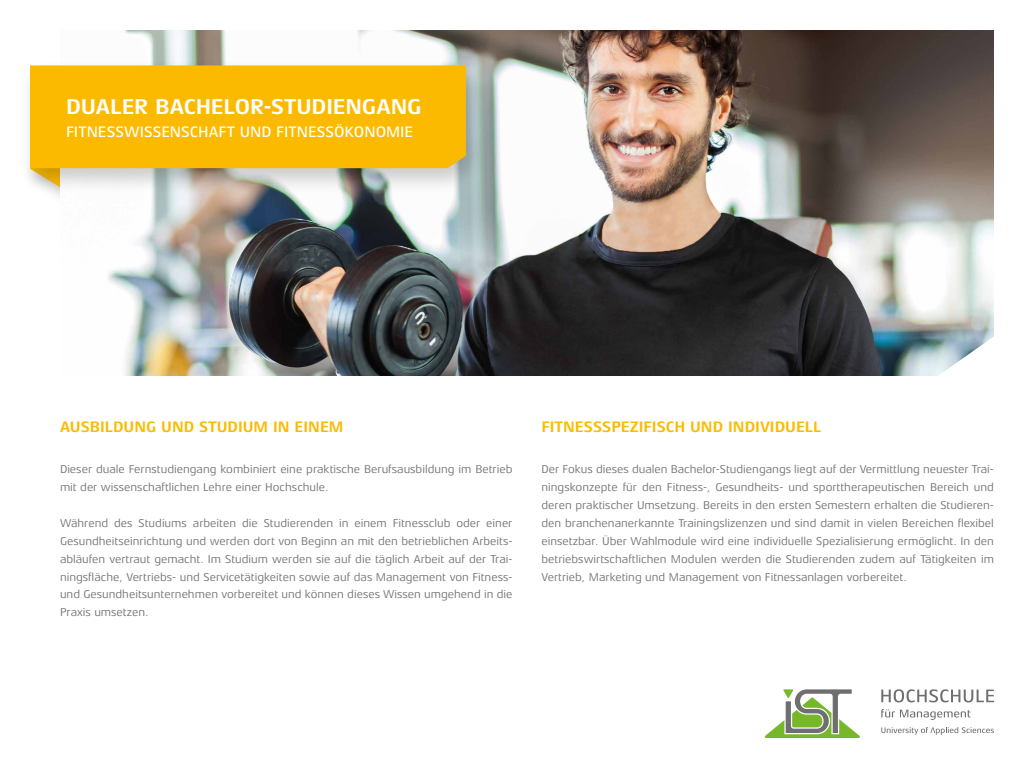
<style>
.page{position:relative;width:1024px;height:768px;background:#fff}
.page>*{position:absolute;margin:0;border:0;box-sizing:border-box;transform-origin:0 0}
.t1{font:700 21.8px "Aeonis LT Pro";letter-spacing:-.01em;color:#fff}
.t2{font:700 15.4px "Aeonis LT Pro";color:#fabb00}
.t3{font:500 15.4px "Aeonis LT Pro";color:#fff}
.t4{font:11.5px/18px "Aeonis LT Pro";color:#706f6f;text-align:justify}
</style>
<div class="page">
<svg style="left:881px;top:689px;width:113px;height:13px"></svg>
<svg style="left:881px;top:709px;width:90px;height:11px"></svg>
<svg style="left:881px;top:727px;width:113px;height:8px"></svg>
<svg style="left:765px;top:689px;width:95px;height:49px"></svg>
<img style="left:108px;top:30px;width:886px;height:346px">
<div style="left:18px;top:59px;width:470px;height:136px;background:#000;opacity:.2"></div>
<div style="left:30px;top:65px;width:436px;height:103px;background:#fbba00"></div>
<h1 class="t1" style="left:66px;top:94px;width:357px">DUALER BACHELOR-STUDIENGANG</h1>
<h2 class="t3" style="left:66px;top:123px;width:348px">FITNESSWISSENSCHAFT UND FITNESSÖKONOMIE</h2>
<h2 class="t2" style="left:60px;top:418px;width:285px">AUSBILDUNG UND STUDIUM IN EINEM</h2>
<p class="t4" style="left:60px;top:460px;width:454px">Dieser duale Fernstudiengang kombiniert eine praktische Berufsausbildung im Betrieb mit der wissenschaftlichen Lehre einer Hochschule.</p>
<p class="t4" style="left:60px;top:514px;width:454px">Während des Studiums arbeiten die Studierenden in einem Fitnessclub oder einer Gesundheitseinrichtung und werden dort von Beginn an mit den betrieblichen Arbeits&shy;abläufen vertraut gemacht. Im Studium werden sie auf die täglich Arbeit auf der Trai&shy;ningsfläche, Vertriebs- und Servicetätigkeiten sowie auf das Management von Fitness&shy;und Gesundheitsunternehmen vorbereitet und können dieses Wissen umgehend in die Praxis umsetzen.</p>
<h2 class="t2" style="left:542px;top:418px;width:281px">FITNESSSPEZIFISCH UND INDIVIDUELL</h2>
<p class="t4" style="left:542px;top:460px;width:454px">Der Fokus dieses dualen Bachelor-Studiengangs liegt auf der Vermittlung neuester Trai&shy;ningskonzepte für den Fitness-, Gesundheits- und sporttherapeutischen Bereich und deren praktischer Umsetzung. Bereits in den ersten Semestern erhalten die Studieren&shy;den branchenanerkannte Trainingslizenzen und sind damit in vielen Bereichen flexibel einsetzbar. Über Wahlmodule wird eine individuelle Spezialisierung ermöglicht. In den betriebswirtschaftlichen Modulen werden die Studierenden zudem auf Tätigkeiten im Vertrieb, Marketing und Management von Fitnessanlagen vorbereitet.</p>
</div>
